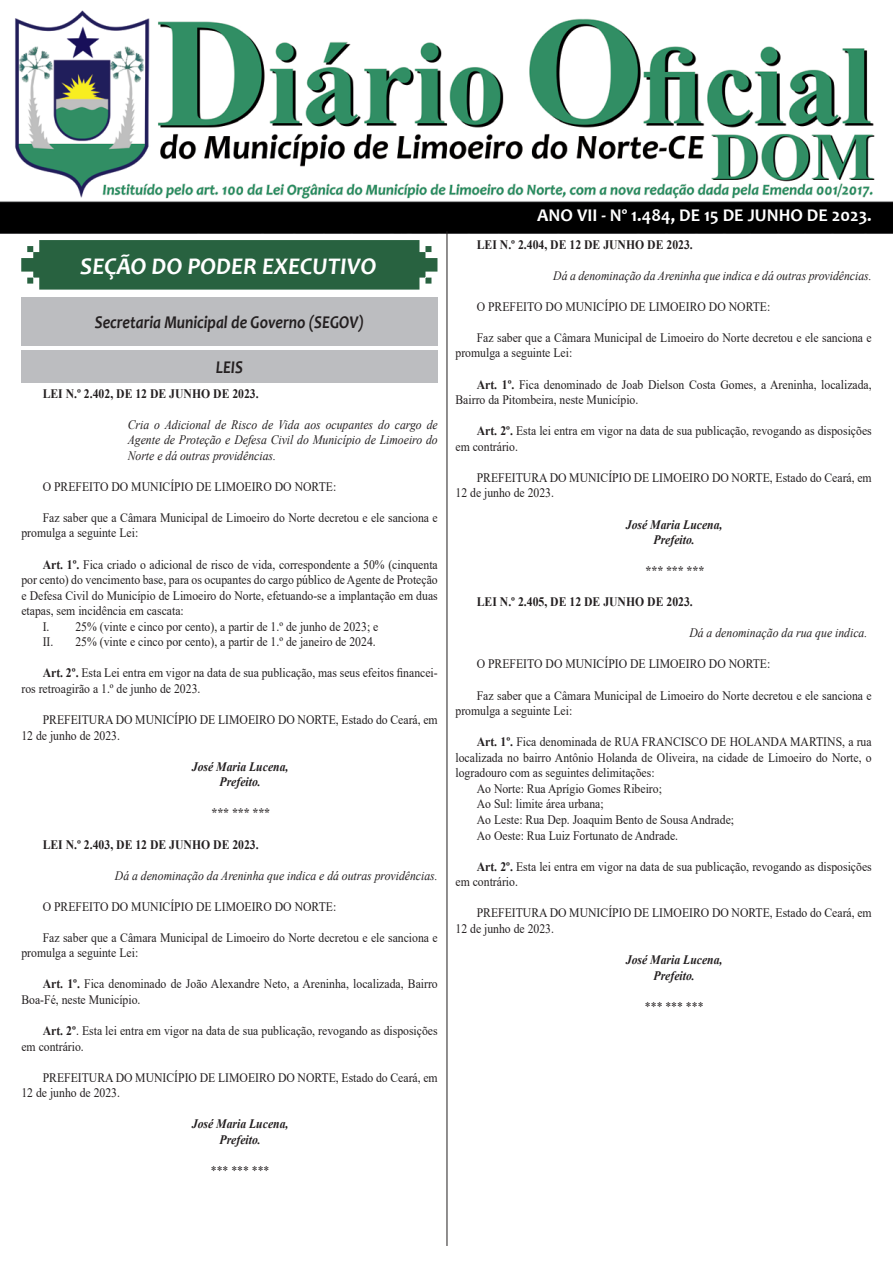
<style>
.page{position:relative;width:893px;height:1263px;background:#fff}
.page>*{position:absolute;margin:0;border:0;box-sizing:border-box;transform-origin:0 0}
.t1{font:italic 700 24px "Candara";color:#fff}
.t2{font:italic 700 18px "Candara";color:#231f20;scale:.87 1}
.t3{font:700 18px "Candara";color:#fff}
.t4{font:12.9px/15.6px "Times New Roman";color:#231f20;scale:.9 1}
.t5{font:italic 12.9px/15.6px "Times New Roman";color:#231f20;text-align:justify;scale:.9 1}
.t6{font:700 12.9px "Times New Roman";color:#231f20;scale:.9 1}
.t7{font:italic 700 12.9px "Times New Roman";color:#231f20;scale:.9 1}
.s1{font-weight:700}
</style>
<div class="page">
<img style="left:0;top:10px;width:893px;height:224px">
<svg style="left:21px;top:240px;width:416px;height:50px;background:#346a4a"></svg>
<hr style="left:447px;top:231px;width:1px;height:1015px;background:#231f20">
<div style="left:21px;top:351px;width:417px;height:32px;background:#bcbdc0"></div>
<div style="left:21px;top:297px;width:417px;height:49px;background:#bcbdc0"></div>
<p class="t1" style="left:80px;top:251px;width:298px">SEÇÃO DO PODER EXECUTIVO</p>
<p class="t2" style="left:95px;top:311px;width:311px">Secretaria Municipal de Governo (SEGOV)</p>
<p class="t2" style="left:216px;top:356px;width:33px">LEIS</p>
<p class="t6" style="left:43px;top:384px;width:242px">LEI N.º 2.402, DE 12 DE JUNHO DE 2023.</p>
<p class="t5" style="left:128px;top:416px;width:346px">Cria o Adicional de Risco de Vida aos ocupantes do cargo de Agente de Proteção e Defesa Civil do Município de Limoeiro do Norte e dá outras providências.</p>
<p class="t4" style="left:43px;top:478px;width:328px">O PREFEITO DO MUNICÍPIO DE LIMOEIRO DO NORTE:</p>
<p class="t4" style="left:21px;top:509px;width:464px;text-indent:21px">Faz saber que a Câmara Municipal de Limoeiro do Norte decretou e ele sanciona e promulga a seguinte Lei:</p>
<p class="t4" style="left:21px;top:556px;width:464px;text-align:justify;text-indent:21px"><span class="s1">Art. 1º.</span> Fica criado o adicional de risco de vida, correspondente a 50% (cinquenta por cento) do vencimento base, para os ocupantes do cargo público de Agente de Proteção e Defesa Civil do Município de Limoeiro do Norte, efetuando-se a implantação em duas etapas, sem incidência em cascata:</p>
<p class="t4" style="left:43px;top:618px;width:375px">I. 25% (vinte e cinco por cento), a partir de 1.º de junho de 2023; e</p>
<p class="t4" style="left:43px;top:634px;width:372px">II. 25% (vinte e cinco por cento), a partir de 1.º de janeiro de 2024.</p>
<p class="t4" style="left:21px;top:665px;width:464px;text-indent:21px"><span class="s1">Art. 2º.</span> Esta Lei entra em vigor na data de sua publicação, mas seus efeitos financei&shy;ros retroagirão a 1.º de junho de 2023.</p>
<p class="t4" style="left:21px;top:711px;width:464px;text-indent:21px">PREFEITURA DO MUNICÍPIO DE LIMOEIRO DO NORTE, Estado do Ceará, em<br>12 de junho de 2023.</p>
<p class="t7" style="left:192px;top:757px;width:109px">José Maria Lucena,</p>
<p class="t7" style="left:220px;top:773px;width:47px">Prefeito.</p>
<p class="t7" style="left:211px;top:804px;width:67px">*** *** ***</p>
<p class="t6" style="left:43px;top:835px;width:242px">LEI N.º 2.403, DE 12 DE JUNHO DE 2023.</p>
<p class="t5" style="left:115px;top:867px;width:360px">Dá a denominação da Areninha que indica e dá outras providências.</p>
<p class="t4" style="left:43px;top:898px;width:328px">O PREFEITO DO MUNICÍPIO DE LIMOEIRO DO NORTE:</p>
<p class="t4" style="left:21px;top:929px;width:464px;text-indent:21px">Faz saber que a Câmara Municipal de Limoeiro do Norte decretou e ele sanciona e promulga a seguinte Lei:</p>
<p class="t4" style="left:21px;top:976px;width:464px;text-indent:21px"><span class="s1">Art. 1º.</span> Fica denominado de João Alexandre Neto, a Areninha, localizada, Bairro<br>Boa-Fé, neste Município.</p>
<p class="t4" style="left:21px;top:1022px;width:464px;text-indent:21px"><span class="s1">Art. 2º</span>. Esta lei entra em vigor na data de sua publicação, revogando as disposições em contrário.</p>
<p class="t4" style="left:21px;top:1069px;width:464px;text-indent:21px">PREFEITURA DO MUNICÍPIO DE LIMOEIRO DO NORTE, Estado do Ceará, em<br>12 de junho de 2023.</p>
<p class="t7" style="left:192px;top:1115px;width:109px">José Maria Lucena,</p>
<p class="t7" style="left:220px;top:1131px;width:47px">Prefeito.</p>
<p class="t4" style="left:211px;top:1162px;width:67px">*** *** ***</p>
<p class="t3" style="left:537px;top:204px;width:336px">ANO VII - Nº 1.484, DE 15 DE JUNHO DE 2023.</p>
<p class="t6" style="left:477px;top:235px;width:242px">LEI N.º 2.404, DE 12 DE JUNHO DE 2023.</p>
<p class="t5" style="left:553px;top:267px;width:355px">Dá a denominação da Areninha que indica e dá outras providências.</p>
<p class="t4" style="left:477px;top:298px;width:328px">O PREFEITO DO MUNICÍPIO DE LIMOEIRO DO NORTE:</p>
<p class="t4" style="left:455px;top:329px;width:464px;text-indent:21px">Faz saber que a Câmara Municipal de Limoeiro do Norte decretou e ele sanciona e promulga a seguinte Lei:</p>
<p class="t4" style="left:455px;top:376px;width:464px;text-indent:21px"><span class="s1">Art. 1º.</span> Fica denominado de Joab Dielson Costa Gomes, a Areninha, localizada,<br>Bairro da Pitombeira, neste Município.</p>
<p class="t4" style="left:455px;top:423px;width:464px;text-indent:21px"><span class="s1">Art. 2º.</span> Esta lei entra em vigor na data de sua publicação, revogando as disposições em contrário.</p>
<p class="t4" style="left:455px;top:469px;width:464px;text-indent:21px">PREFEITURA DO MUNICÍPIO DE LIMOEIRO DO NORTE, Estado do Ceará, em<br>12 de junho de 2023.</p>
<p class="t7" style="left:626px;top:515px;width:109px">José Maria Lucena,</p>
<p class="t7" style="left:654px;top:531px;width:47px">Prefeito.</p>
<p class="t7" style="left:645px;top:562px;width:67px">*** *** ***</p>
<p class="t6" style="left:477px;top:593px;width:242px">LEI N.º 2.405, DE 12 DE JUNHO DE 2023.</p>
<p class="t5" style="left:689px;top:625px;width:199px">Dá a denominação da rua que indica.</p>
<p class="t4" style="left:477px;top:656px;width:328px">O PREFEITO DO MUNICÍPIO DE LIMOEIRO DO NORTE:</p>
<p class="t4" style="left:455px;top:687px;width:464px;text-indent:21px">Faz saber que a Câmara Municipal de Limoeiro do Norte decretou e ele sanciona e promulga a seguinte Lei:</p>
<p class="t4" style="left:455px;top:734px;width:464px;text-align:justify;text-indent:21px"><span class="s1">Art. 1º.</span> Fica denominada de RUA FRANCISCO DE HOLANDA MARTINS, a rua localizada no bairro Antônio Holanda de Oliveira, na cidade de Limoeiro do Norte, o logradouro com as seguintes delimitações:</p>
<p class="t4" style="left:477px;top:780px;width:207px">Ao Norte: Rua Aprígio Gomes Ribeiro;</p>
<p class="t4" style="left:477px;top:796px;width:143px">Ao Sul: limite área urbana;</p>
<p class="t4" style="left:477px;top:811px;width:287px">Ao Leste: Rua Dep. Joaquim Bento de Sousa Andrade;</p>
<p class="t4" style="left:477px;top:827px;width:225px">Ao Oeste: Rua Luiz Fortunato de Andrade.</p>
<p class="t4" style="left:455px;top:858px;width:464px;text-indent:21px"><span class="s1">Art. 2º.</span> Esta lei entra em vigor na data de sua publicação, revogando as disposições em contrário.</p>
<p class="t4" style="left:455px;top:905px;width:464px;text-indent:21px">PREFEITURA DO MUNICÍPIO DE LIMOEIRO DO NORTE, Estado do Ceará, em<br>12 de junho de 2023.</p>
<p class="t7" style="left:626px;top:951px;width:109px">José Maria Lucena,</p>
<p class="t7" style="left:654px;top:966px;width:47px">Prefeito.</p>
<p class="t4" style="left:645px;top:998px;width:67px">*** *** ***</p>
</div>
